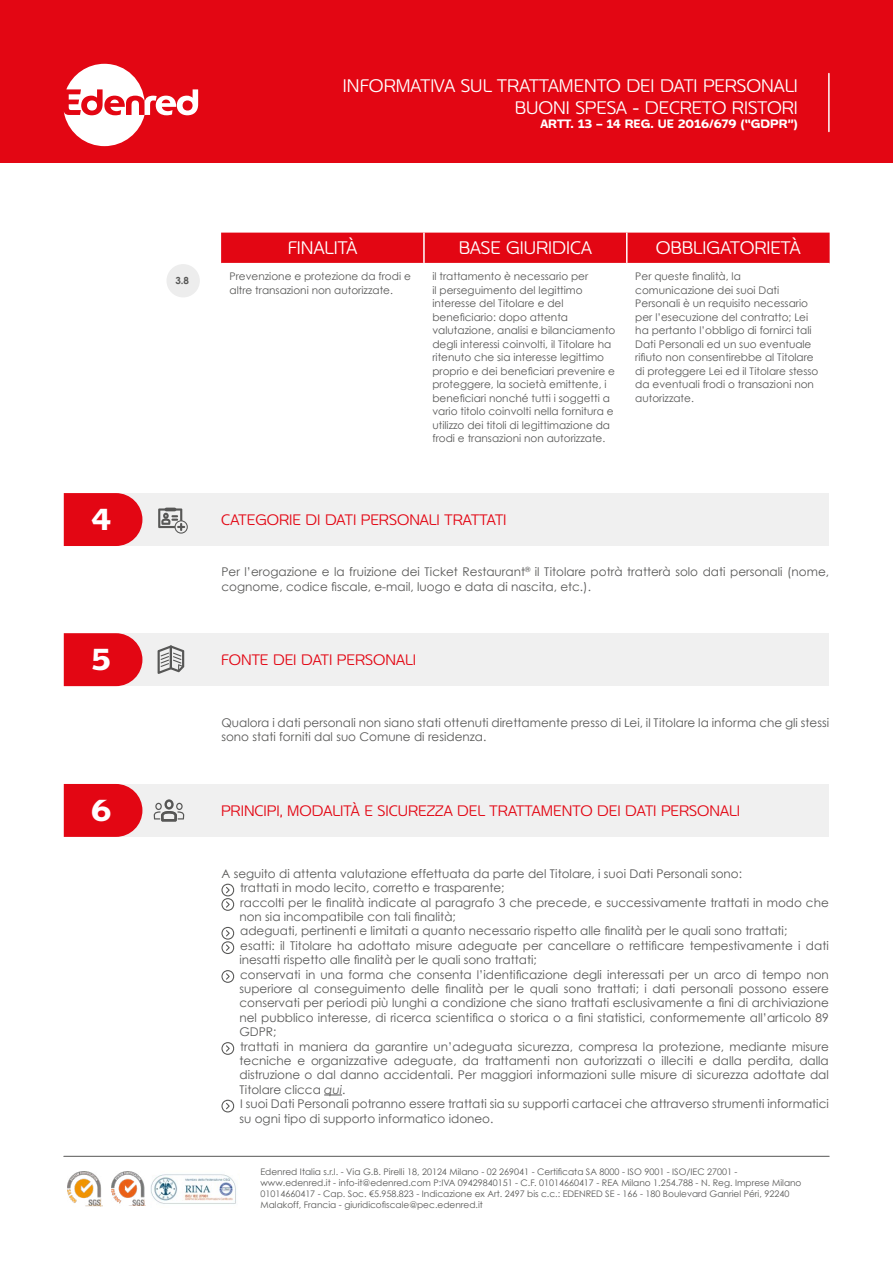
<style>
.page{position:relative;width:893px;height:1263px;background:#fff}
.page>*{position:absolute;margin:0;border:0;box-sizing:border-box;transform-origin:0 0}
.t1{font:700 30px "Edenred";color:#fff}
.t2{font:300 18px/21.6px "Edenred";color:#fff;text-align:right}
.t3{font:300 15px "Edenred";color:#e30613}
.t4{font:12px/14.4px "Century Gothic";color:#575756}
.t5{font:700 12px "Edenred";color:#fff}
.t6{font:10.5px/13.5px "Century Gothic";color:#575756}
.t7{font:700 9.75px "Century Gothic";color:#575756}
.t8{font:9px/10.8px "Century Gothic";color:#575756}
.s1{font-style:italic}
</style>
<div class="page">
<div style="left:0;top:0;width:893px;height:163px;background:#e30613"></div>
<img style="left:150px;top:1174px;width:86px;height:30px">
<img style="left:68px;top:1172px;width:35px;height:34px">
<img style="left:111px;top:1172px;width:34px;height:34px">
<svg style="left:64px;top:64px;width:134px;height:82px"></svg>
<hr style="left:64px;top:1156px;width:765px;height:1px;background:#575756">
<hr style="left:828px;top:74px;width:2px;height:57px;background:#fff">
<div style="left:64px;top:633px;width:765px;height:53px;background:#f0f0f0"></div>
<div style="left:64px;top:493px;width:765px;height:53px;background:#f0f0f0"></div>
<svg style="left:64px;top:633px;width:78px;height:53px;background:#e31622"></svg>
<svg style="left:64px;top:493px;width:78px;height:53px;background:#e31622"></svg>
<svg style="left:158px;top:508px;width:30px;height:26px"></svg>
<div style="left:221px;top:233px;width:609px;height:30px;background:#e30613"></div>
<hr style="left:423px;top:233px;width:2px;height:30px;background:#fff">
<hr style="left:626px;top:233px;width:1px;height:30px;background:#fff">
<div style="left:166px;top:264px;width:34px;height:33px;background:#ededed;border-radius:50%"></div>
<div style="left:64px;top:784px;width:765px;height:53px;background:#f0f0f0"></div>
<svg style="left:64px;top:784px;width:78px;height:53px;background:#e31622"></svg>
<svg style="left:324px;top:1094px;width:18px;height:1px"></svg>
<svg style="left:221px;top:884px;width:14px;height:27px"></svg>
<svg style="left:221px;top:927px;width:14px;height:27px"></svg>
<svg style="left:221px;top:970px;width:14px;height:13px"></svg>
<svg style="left:221px;top:1042px;width:14px;height:13px"></svg>
<svg style="left:221px;top:1100px;width:14px;height:12px"></svg>
<svg style="left:154px;top:799px;width:30px;height:22px"></svg>
<svg style="left:158px;top:645px;width:26px;height:29px"></svg>
<h1 class="t1" style="left:91px;top:499px;width:22px">4</h1>
<h1 class="t1" style="left:91px;top:639px;width:21px">5</h1>
<h2 class="t2" style="left:343px;top:75px;width:456px">INFORMATIVA SUL TRATTAMENTO DEI DATI PERSONALI<br>BUONI SPESA - DECRETO RISTORI</h2>
<p class="t5" style="left:540px;top:116px;width:259px">ARTT. 13 – 14 REG. UE 2016/679 (“GDPR”)</p>
<p class="t7" style="left:175px;top:273px;width:15px">3.8</p>
<h2 class="t2" style="left:288px;top:237px;width:71px">FINALITÀ</h2>
<h2 class="t2" style="left:459px;top:237px;width:135px">BASE GIURIDICA</h2>
<h2 class="t2" style="left:656px;top:237px;width:146px">OBBLIGATORIETÀ</h2>
<p class="t6" style="left:230px;top:269px;width:183px">Prevenzione e protezione da frodi e altre transazioni non autorizzate.</p>
<p class="t6" style="left:432px;top:269px;width:184px">il trattamento è necessario per<br>il perseguimento del legittimo interesse del Titolare e del beneficiario: dopo attenta valutazione, analisi e bilanciamento degli interessi coinvolti, il Titolare ha ritenuto che sia interesse legittimo proprio e dei beneficiari prevenire e proteggere, la società emittente, i beneficiari nonché tutti i soggetti a vario titolo coinvolti nella fornitura e utilizzo dei titoli di legittimazione da frodi e transazioni non autorizzate.</p>
<p class="t6" style="left:635px;top:269px;width:185px">Per queste finalità, la comunicazione dei suoi Dati<br>Personali è un requisito necessario per l’esecuzione del contratto; Lei ha pertanto l’obbligo di fornirci tali<br>Dati Personali ed un suo eventuale rifiuto non consentirebbe al Titolare di proteggere Lei ed il Titolare stesso da eventuali frodi o transazioni non autorizzate.</p>
<p class="t3" style="left:221px;top:510px;width:287px">CATEGORIE DI DATI PERSONALI TRATTATI</p>
<p class="t4" style="left:221px;top:565px;width:609px">Per l’erogazione e la fruizione dei Ticket Restaurant<sup>®</sup> il Titolare potrà tratterà solo dati personali (nome, cognome, codice fiscale, e-mail, luogo e data di nascita, etc.).</p>
<p class="t3" style="left:221px;top:650px;width:196px">FONTE DEI DATI PERSONALI</p>
<p class="t4" style="left:221px;top:715px;width:609px">Qualora i dati personali non siano stati ottenuti direttamente presso di Lei, il Titolare la informa che gli stessi sono stati forniti dal suo Comune di residenza.</p>
<h1 class="t1" style="left:91px;top:790px;width:22px">6</h1>
<p class="t3" style="left:221px;top:800px;width:520px">PRINCIPI, MODALITÀ E SICUREZZA DEL TRATTAMENTO DEI DATI PERSONALI</p>
<p class="t4" style="left:239px;top:866px;width:591px;text-indent:-18px">A seguito di attenta valutazione effettuata da parte del Titolare, i suoi Dati Personali sono:<br>trattati in modo lecito, corretto e trasparente;<br>raccolti per le finalità indicate al paragrafo 3 che precede, e successivamente trattati in modo che non sia incompatibile con tali finalità;<br>adeguati, pertinenti e limitati a quanto necessario rispetto alle finalità per le quali sono trattati;<br>esatti: il Titolare ha adottato misure adeguate per cancellare o rettificare tempestivamente i dati inesatti rispetto alle finalità per le quali sono trattati;<br>conservati in una forma che consenta l’identificazione degli interessati per un arco di tempo non superiore al conseguimento delle finalità per le quali sono trattati; i dati personali possono essere conservati per periodi più lunghi a condizione che siano trattati esclusivamente a fini di archiviazione nel pubblico interesse, di ricerca scientifica o storica o a fini statistici, conformemente all’articolo 89<br>GDPR;<br>trattati in maniera da garantire un’adeguata sicurezza, compresa la protezione, mediante misure tecniche e organizzative adeguate, da trattamenti non autorizzati o illeciti e dalla perdita, dalla distruzione o dal danno accidentali. Per maggiori informazioni sulle misure di sicurezza adottate dal Titolare clicca <span class="s1">qui</span>.<br>I suoi Dati Personali potranno essere trattati sia su supporti cartacei che attraverso strumenti informatici su ogni tipo di supporto informatico idoneo.</p>
<p class="t8" style="left:260px;top:1166px;width:543px">Edenred Italia s.r.l. - Via G.B. Pirelli 18, 20124 Milano - 02 269041 - Certificata SA 8000 - ISO 9001 - ISO/IEC 27001 - www.edenred.it - info-it@edenred.com P:IVA 09429840151 - C.F. 01014660417 - REA Milano 1.254.788 - N. Reg. Imprese Milano 01014660417 - Cap. Soc. €5.958.823 - Indicazione ex Art. 2497 bis c.c.: EDENRED SE - 166 - 180 Boulevard Ganriel Péri, 92240<br>Malakoff, Francia - giuridicofiscale@pec.edenred.it</p>
</div>
